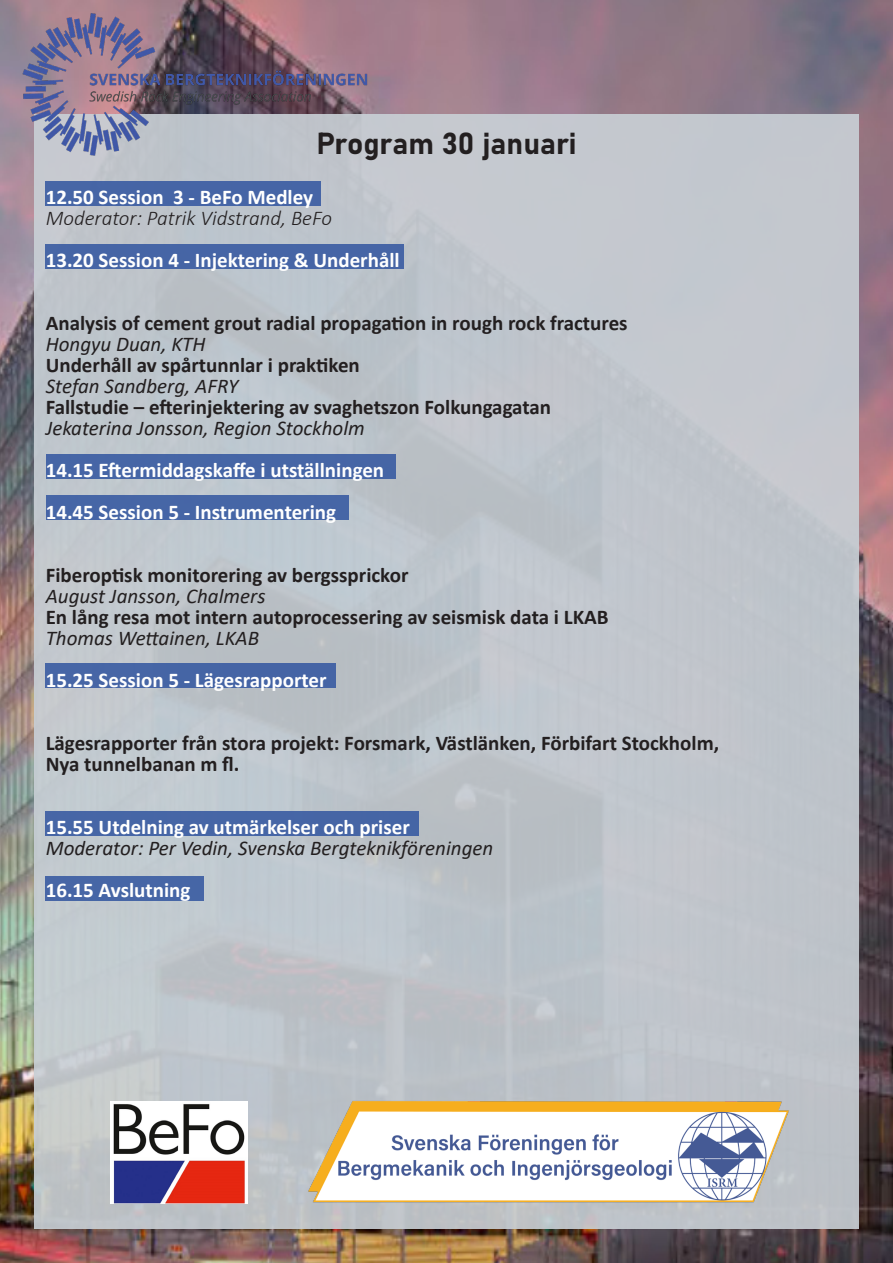
<style>
.page{position:relative;width:893px;height:1263px;background:#fff}
.page>*{position:absolute;margin:0;border:0;box-sizing:border-box;transform-origin:0 0}
.t1{font:30px "Bahnschrift";color:#231f20}
.t2{font:700 21px/21px "Calibri";color:#231f20}
.t3{font:700 21px "Calibri";color:#fff}
.t4{font:italic 21px "Calibri";color:#231f20}
.t5{font:italic 300 21px "Calibri";color:#231f20}
</style>
<div class="page">
<img style="left:0;top:0;width:893px;height:1263px">
<div style="left:34px;top:115px;width:825px;height:1114px;background:#bfc5cc"></div>
<img style="left:0;top:0;width:395px;height:162px">
<img style="left:111px;top:1101px;width:137px;height:102px">
<div style="left:46px;top:875px;width:158px;height:25px;background:#4666a6"></div>
<div style="left:46px;top:663px;width:290px;height:25px;background:#4565a5"></div>
<div style="left:46px;top:454px;width:349px;height:25px;background:#4666a6"></div>
<div style="left:46px;top:811px;width:373px;height:25px;background:#4666a6"></div>
<div style="left:46px;top:495px;width:303px;height:25px;background:#4666a6"></div>
<div style="left:46px;top:244px;width:358px;height:25px;background:#4665a6"></div>
<div style="left:46px;top:181px;width:275px;height:25px;background:#4665a6"></div>
<img style="left:308px;top:1100px;width:481px;height:104px">
<p class="t1" style="left:317px;top:120px;width:261px">Program 30 januari</p>
<p class="t3" style="left:46px;top:182px;width:269px">12.50 Session 3 - BeFo Medley</p>
<p class="t5" style="left:46px;top:205px;width:288px">Moderator: Patrik Vidstrand, BeFo</p>
<p class="t3" style="left:46px;top:245px;width:355px">13.20 Session 4 - Injektering &amp; Underhåll</p>
<p class="t2" style="left:46px;top:313px;width:583px">Analysis of cement grout radial propagation in rough rock fractures</p>
<p class="t4" style="left:46px;top:330px;width:161px">Hongyu Duan, KTH</p>
<p class="t2" style="left:46px;top:355px;width:316px">Underhåll av spårtunnlar i praktiken</p>
<p class="t4" style="left:46px;top:372px;width:194px">Stefan Sandberg, AFRY</p>
<p class="t2" style="left:46px;top:397px;width:507px">Fallstudie – efterinjektering av svaghetszon Folkungagatan</p>
<p class="t4" style="left:46px;top:414px;width:321px">Jekaterina Jonsson, Region Stockholm</p>
<p class="t3" style="left:46px;top:455px;width:340px">14.15 Eftermiddagskaffe i utställningen</p>
<p class="t3" style="left:46px;top:497px;width:292px">14.45 Session 5 - Instrumentering</p>
<p class="t2" style="left:46px;top:565px;width:364px">Fiberoptisk monitorering av bergssprickor</p>
<p class="t4" style="left:46px;top:582px;width:221px">August Jansson, Chalmers</p>
<p class="t2" style="left:46px;top:607px;width:564px">En lång resa mot intern autoprocessering av seismisk data i LKAB</p>
<p class="t4" style="left:46px;top:624px;width:215px">Thomas Wettainen, LKAB</p>
<p class="t3" style="left:46px;top:665px;width:282px">15.25 Session 5 - Lägesrapporter</p>
<p class="t2" style="left:46px;top:733px;width:675px">Lägesrapporter från stora projekt: Forsmark, Västlänken, Förbifart Stockholm,<br>Nya tunnelbanan m fl.</p>
<p class="t3" style="left:46px;top:812px;width:366px">15.55 Utdelning av utmärkelser och priser</p>
<p class="t4" style="left:46px;top:834px;width:449px">Moderator: Per Vedin, Svenska Bergteknikföreningen</p>
<p class="t3" style="left:46px;top:875px;width:146px">16.15 Avslutning</p>
</div>
